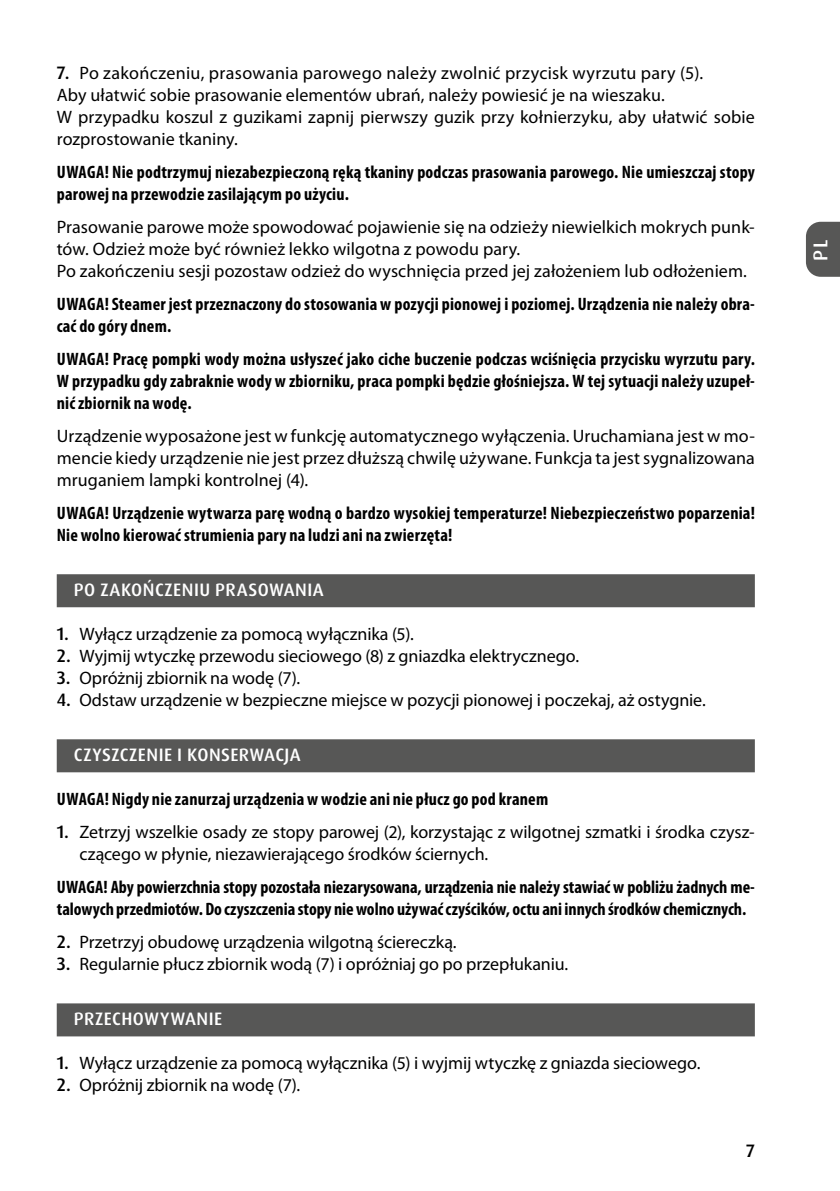
<style>
.page{position:relative;width:840px;height:1191px;background:#fff}
.page>*{position:absolute;margin:0;border:0;box-sizing:border-box;transform-origin:0 0}
.t1{font:500 20px "Dax Pro";color:#fff}
.t2{font:18px/22px "Myriad Pro";color:#000}
.t3{font:700 condensed 18px/22px "Myriad Pro";letter-spacing:.01em;color:#000}
.t4{font:500 18px "Dax Pro";letter-spacing:.025em;color:#fff}
.t5{font:500 18px "Dax Pro";color:#000}
.s1{font-family:"Dax Pro";font-weight:500}
</style>
<div class="page">
<div style="left:57px;top:574px;width:697px;height:33px;background:#575756"></div>
<div style="left:57px;top:739px;width:697px;height:33px;background:#575756"></div>
<div style="left:57px;top:1003px;width:697px;height:33px;background:#575756"></div>
<svg style="left:806px;top:222px;width:33px;height:55px;background:#5f5f5e"></svg>
<p class="t2" style="left:57px;top:62px;width:699px"><span class="s1">7.</span> Po zakończeniu, prasowania parowego należy zwolnić przycisk wyrzutu pary (5).<br>Aby ułatwić sobie prasowanie elementów ubrań, należy powiesić je na wieszaku.<br>W przypadku koszul z guzikami zapnij pierwszy guzik przy kołnierzyku, aby ułatwić sobie rozprostowanie tkaniny.</p>
<p class="t3" style="left:57px;top:161px;width:699px">UWAGA! Nie podtrzymuj niezabezpieczoną ręką tkaniny podczas prasowania parowego. Nie umieszczaj stopy parowej na przewodzie zasilającym po użyciu.</p>
<p class="t2" style="left:57px;top:216px;width:699px">Prasowanie parowe może spowodować pojawienie się na odzieży niewielkich mokrych punk&shy;tów. Odzież może być również lekko wilgotna z powodu pary.<br>Po zakończeniu sesji pozostaw odzież do wyschnięcia przed jej założeniem lub odłożeniem.</p>
<p class="t3" style="left:57px;top:293px;width:699px">UWAGA! Steamer jest przeznaczony do stosowania w pozycji pionowej i poziomej. Urządzenia nie należy obra&shy;cać do góry dnem.</p>
<p class="t3" style="left:57px;top:348px;width:699px;text-align:justify">UWAGA! Pracę pompki wody można usłyszeć jako ciche buczenie podczas wciśnięcia przycisku wyrzutu pary.<br>W przypadku gdy zabraknie wody w zbiorniku, praca pompki będzie głośniejsza. W tej sytuacji należy uzupeł&shy;nić zbiornik na wodę.</p>
<p class="t2" style="left:57px;top:425px;width:699px;text-align:justify">Urządzenie wyposażone jest w funkcję automatycznego wyłączenia. Uruchamiana jest w mo&shy;mencie kiedy urządzenie nie jest przez dłuższą chwilę używane. Funkcja ta jest sygnalizowana mruganiem lampki kontrolnej (4).</p>
<p class="t3" style="left:57px;top:502px;width:699px">UWAGA! Urządzenie wytwarza parę wodną o bardzo wysokiej temperaturze! Niebezpieczeństwo poparzenia!<br>Nie wolno kierować strumienia pary na ludzi ani na zwierzęta!</p>
<p class="t4" style="left:74px;top:578px;width:251px">PO ZAKOŃCZENIU PRASOWANIA</p>
<p class="t2" style="left:57px;top:623px;width:358px"><span class="s1">1.</span> Wyłącz urządzenie za pomocą wyłącznika (5).</p>
<p class="t2" style="left:57px;top:645px;width:523px"><span class="s1">2.</span> Wyjmij wtyczkę przewodu sieciowego (8) z gniazdka elektrycznego.</p>
<p class="t2" style="left:57px;top:667px;width:245px"><span class="s1">3.</span> Opróżnij zbiornik na wodę (7).</p>
<p class="t2" style="left:57px;top:689px;width:650px"><span class="s1">4.</span> Odstaw urządzenie w bezpieczne miejsce w pozycji pionowej i poczekaj, aż ostygnie.</p>
<p class="t4" style="left:74px;top:743px;width:228px">CZYSZCZENIE I KONSERWACJA</p>
<p class="t3" style="left:57px;top:788px;width:492px">UWAGA! Nigdy nie zanurzaj urządzenia w wodzie ani nie płucz go pod kranem</p>
<p class="t2" style="left:79px;top:821px;width:676px;text-indent:-23px"><span class="s1">1.</span> Zetrzyj wszelkie osady ze stopy parowej (2), korzystając z wilgotnej szmatki i środka czysz&shy;czącego w płynie, niezawierającego środków ściernych.</p>
<p class="t3" style="left:57px;top:876px;width:699px">UWAGA! Aby powierzchnia stopy pozostała niezarysowana, urządzenia nie należy stawiać w pobliżu żadnych me&shy;talowych przedmiotów. Do czyszczenia stopy nie wolno używać czyścików, octu ani innych środków chemicznych.</p>
<p class="t2" style="left:57px;top:931px;width:401px"><span class="s1">2.</span> Przetrzyj obudowę urządzenia wilgotną ściereczką.</p>
<p class="t2" style="left:57px;top:953px;width:512px"><span class="s1">3.</span> Regularnie płucz zbiornik wodą (7) i opróżniaj go po przepłukaniu.</p>
<p class="t4" style="left:74px;top:1007px;width:150px">PRZECHOWYWANIE</p>
<p class="t2" style="left:57px;top:1052px;width:644px"><span class="s1">1.</span> Wyłącz urządzenie za pomocą wyłącznika (5) i wyjmij wtyczkę z gniazda sieciowego.</p>
<p class="t2" style="left:57px;top:1074px;width:245px"><span class="s1">2.</span> Opróżnij zbiornik na wodę (7).</p>
<p class="t5" style="left:745px;top:1139px;width:10px">7</p>
<p class="t1" style="left:807px;top:261px;width:23px;rotate:-90deg">PL</p>
</div>
